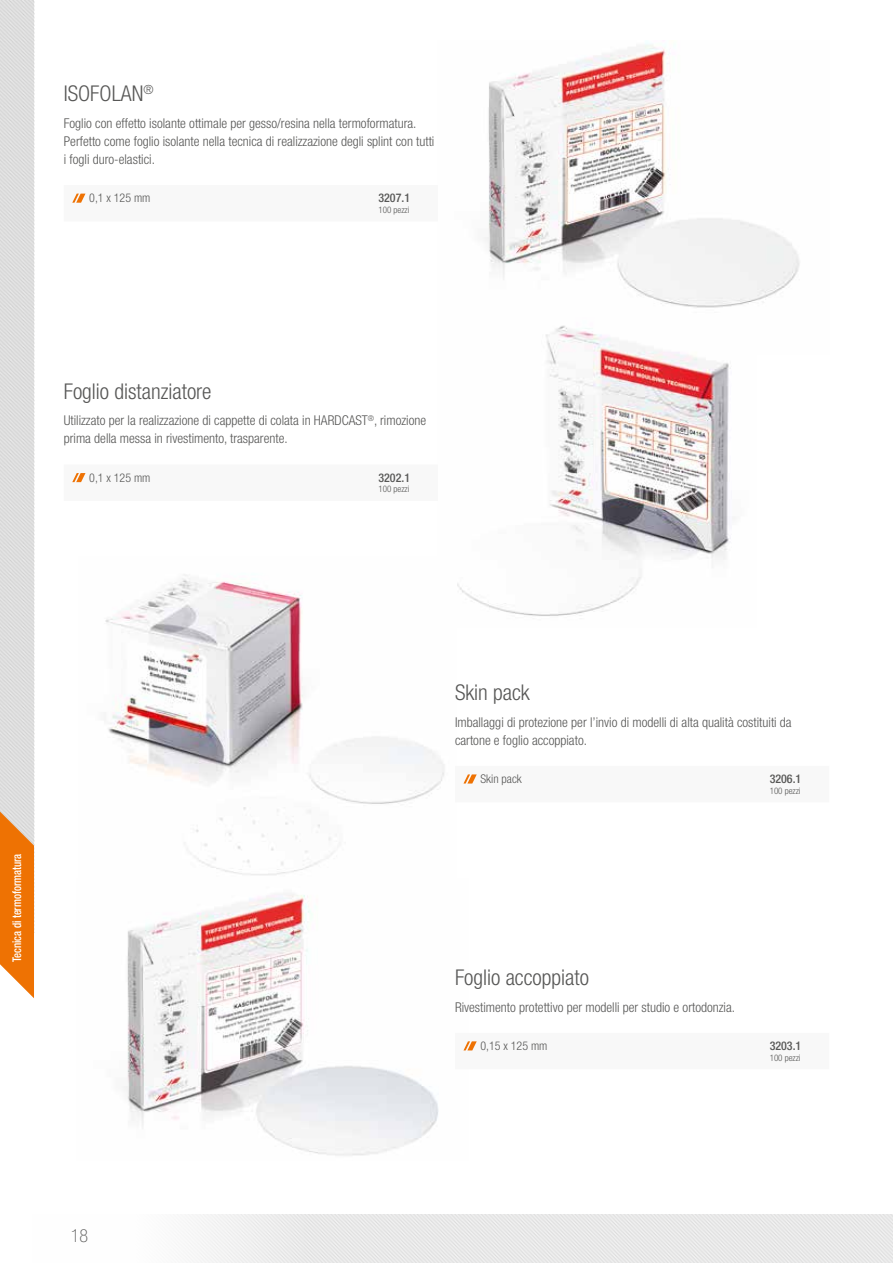
<style>
.page{position:relative;width:893px;height:1263px;background:#fff}
.page>*{position:absolute;margin:0;border:0;box-sizing:border-box;transform-origin:0 0}
.t1{font:300 condensed 21.75px "Helvetica Neue LT Pro";color:#575756}
.t2{font:100 condensed 18px "Helvetica Neue LT Pro";color:#575756}
.t3{font:300 condensed 13.5px/18px "Helvetica Neue LT Pro";color:#575756}
.t4{font:300 condensed 12px "Helvetica Neue LT Pro";color:#575756}
.t5{font:500 condensed 12px "Helvetica Neue LT Pro";color:#575756}
.t6{font:500 condensed 12px "Helvetica Neue LT Pro";letter-spacing:-.005em;color:#fff;scale:.9 1}
.t7{font:300 condensed 9px "Helvetica Neue LT Pro";color:#575756}
</style>
<div class="page">
<img style="left:187px;top:1214px;width:706px;height:49px">
<div style="left:0;top:0;width:34px;height:799px;background:#ddd"></div>
<svg style="left:0;top:799px;width:34px;height:199px;background:#ec8d38"></svg>
<img style="left:123px;top:894px;width:316px;height:262px">
<img style="left:484px;top:41px;width:316px;height:267px">
<svg style="left:72px;top:193px;width:14px;height:10px"></svg>
<img style="left:457px;top:325px;width:274px;height:291px">
<svg style="left:72px;top:473px;width:14px;height:10px"></svg>
<img style="left:105px;top:574px;width:339px;height:301px">
<svg style="left:463px;top:774px;width:14px;height:10px"></svg>
<svg style="left:463px;top:1041px;width:14px;height:10px"></svg>
<h1 class="t1" style="left:64px;top:81px;width:91px">ISOFOLAN<sup>®</sup></h1>
<p class="t3" style="left:64px;top:114px;width:372px">Foglio con effetto isolante ottimale per gesso/resina nella termoformatura.<br>Perfetto come foglio isolante nella tecnica di realizzazione degli splint con tutti i fogli duro-elastici.</p>
<p class="t4" style="left:89px;top:191px;width:63px">0,1 x 125 mm</p>
<p class="t5" style="left:378px;top:191px;width:33px">3207.1</p>
<p class="t7" style="left:378px;top:205px;width:32px">100 pezzi</p>
<h1 class="t1" style="left:64px;top:379px;width:149px">Foglio distanziatore</h1>
<p class="t3" style="left:64px;top:411px;width:364px">Utilizzato per la realizzazione di cappette di colata in HARDCAST<sup>®</sup>, rimozione prima della messa in rivestimento, trasparente.</p>
<p class="t4" style="left:89px;top:470px;width:63px">0,1 x 125 mm</p>
<p class="t5" style="left:378px;top:470px;width:33px">3202.1</p>
<p class="t7" style="left:378px;top:484px;width:32px">100 pezzi</p>
<p class="t6" style="left:10px;top:962px;width:122px;rotate:-90deg">Tecnica di termoformatura</p>
<h2 class="t2" style="left:71px;top:1226px;width:19px">18</h2>
<h1 class="t1" style="left:455px;top:680px;width:76px">Skin pack</h1>
<p class="t3" style="left:455px;top:713px;width:338px">Imballaggi di protezione per l’invio di modelli di alta qualità costituiti da cartone e foglio accoppiato.</p>
<p class="t4" style="left:480px;top:772px;width:43px">Skin pack</p>
<p class="t5" style="left:770px;top:772px;width:33px">3206.1</p>
<p class="t7" style="left:770px;top:785px;width:32px">100 pezzi</p>
<h1 class="t1" style="left:455px;top:965px;width:136px">Foglio accoppiato</h1>
<p class="t3" style="left:455px;top:998px;width:282px">Rivestimento protettivo per modelli per studio e ortodonzia.</p>
<p class="t4" style="left:480px;top:1039px;width:68px">0,15 x 125 mm</p>
<p class="t5" style="left:770px;top:1038px;width:33px">3203.1</p>
<p class="t7" style="left:770px;top:1052px;width:32px">100 pezzi</p>
</div>
